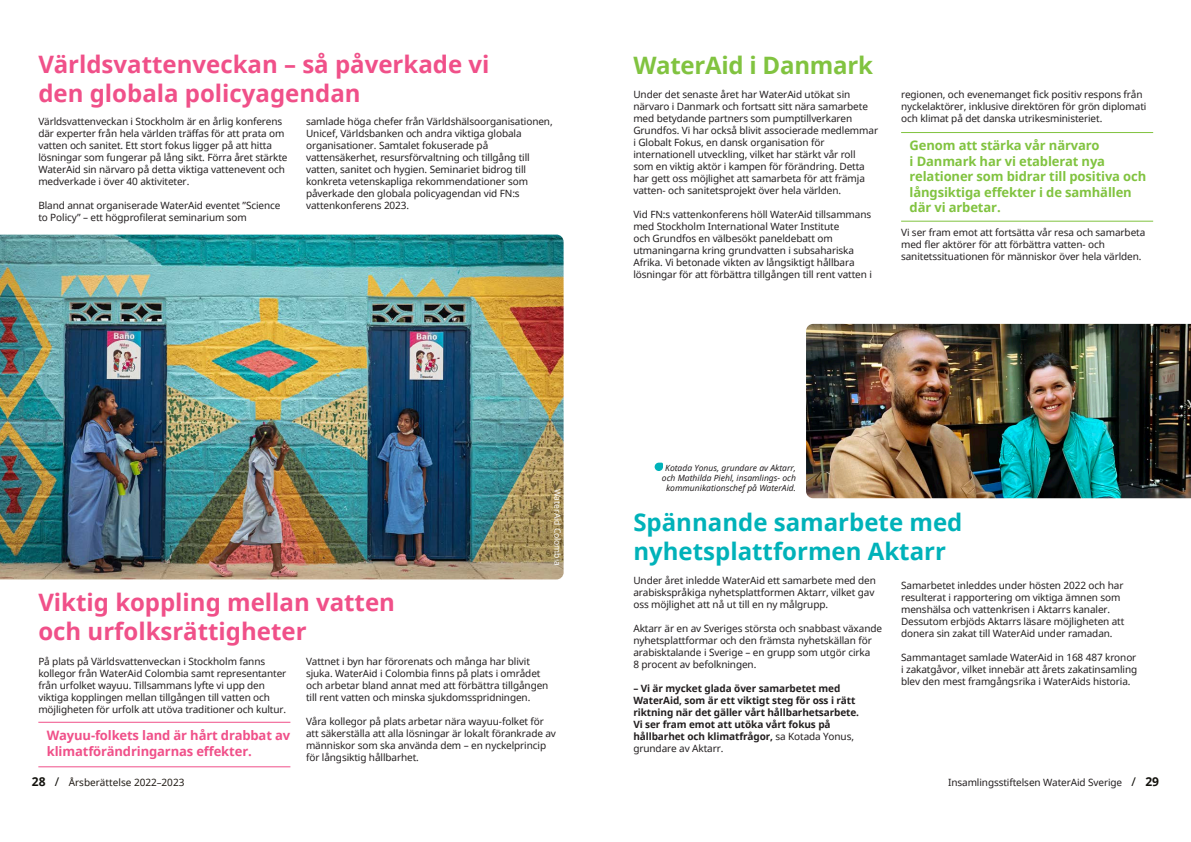
<style>
.page{position:relative;width:1191px;height:842px;background:#fff}
.page>*{position:absolute;margin:0;border:0;box-sizing:border-box;transform-origin:0 0}
.Bildtext_US{font:700 24px/28.8px "Noto Sans";color:#f05089}
.Bildtext_US-2{font:700 24px/28.8px "Noto Sans";color:#00b2b9}
.Bildtext_US-3{font:700 24px "Noto Sans";letter-spacing:-.01em;color:#81c340}
.Bildtext_US-4{font:700 13px/15.6px "Noto Sans";letter-spacing:-.01em;color:#81c340}
.Bildtext_US-5{font:700 13px/15.6px "Noto Sans";letter-spacing:-.01em;color:#f05089}
.Bildtext_US-6{font:10px/12px "Noto Sans";letter-spacing:-.01em;color:#231f20}
.Bildtext_US-7{font:700 10px/12px "Noto Sans";letter-spacing:-.01em;color:#231f20}
.t1{font:10px "Noto Sans";color:#201b15}
.Bildtext_US-8{font:italic 8.5px/10.2px "Noto Sans";color:#231f20;text-align:center}
.t2{font:8.5px "Noto Sans";color:#fff}
.s1{font-weight:400}
.s2{font-weight:700;font-size:12px;color:#12110c}
.s3{font-size:12px;color:#12110c}
.s4{font-size:9.5px;color:#231f20}
</style>
<div class="page">
<img style="left:806px;top:324px;width:385px;height:174px">
<svg style="left:654px;top:463px;width:9px;height:8px"></svg>
<hr style="left:901px;top:132px;width:252px;height:1px;background:#81c340">
<hr style="left:901px;top:221px;width:252px;height:1px;background:#81c340">
<img style="left:0;top:235px;width:563px;height:344px">
<hr style="left:38px;top:722px;width:252px;height:1px;background:#f05089">
<hr style="left:38px;top:766px;width:252px;height:1px;background:#f05089">
<p class="Bildtext_US" style="left:38px;top:49px;width:452px">Världsvattenveckan – så påverkade vi den globala policyagendan</p>
<p class="Bildtext_US-6" style="left:306px;top:115px;width:248px">samlade höga chefer från Världshälsoorganisationen, Unicef, Världsbanken och andra viktiga globala organisationer. Samtalet fokuserade på vattensäkerhet, resursförvaltning och tillgång till vatten, sanitet och hygien. Seminariet bidrog till konkreta vetenskapliga rekommendationer som påverkade den globala policyagendan vid FN:s vattenkonferens 2023.</p>
<p class="Bildtext_US-6" style="left:38px;top:115px;width:251px">Världsvattenveckan i Stockholm är en årlig konferens där experter från hela världen träffas för att prata om vatten och sanitet. Ett stort fokus ligger på att hitta lösningar som fungerar på lång sikt. Förra året stärkte WaterAid sin närvaro på detta viktiga vattenevent och medverkade i över 40 aktiviteter.</p>
<p class="Bildtext_US-6" style="left:38px;top:199px;width:244px">Bland annat organiserade WaterAid eventet ”Science to Policy” – ett högprofilerat seminarium som</p>
<p class="Bildtext_US-3" style="left:633px;top:48px;width:241px">WaterAid i Danmark</p>
<p class="Bildtext_US-6" style="left:633px;top:88px;width:246px">Under det senaste året har WaterAid utökat sin närvaro i Danmark och fortsatt sitt nära samarbete med betydande partners som pumptillverkaren Grundfos. Vi har också blivit associerade medlemmar i Globalt Fokus, en dansk organisation för internationell utveckling, vilket har stärkt vår roll som en viktig aktör i kampen för förändring. Detta har gett oss möjlighet att samarbeta för att främja vatten- och sanitetsprojekt över hela världen.</p>
<p class="Bildtext_US-6" style="left:633px;top:208px;width:240px">Vid FN:s vattenkonferens höll WaterAid tillsammans med Stockholm International Water Institute<br>och Grundfos en välbesökt paneldebatt om utmaningarna kring grundvatten i subsahariska Afrika. Vi betonade vikten av långsiktigt hållbara lösningar för att förbättra tillgången till rent vatten i</p>
<p class="Bildtext_US-6" style="left:901px;top:88px;width:247px">regionen, och evenemanget fick positiv respons från nyckelaktörer, inklusive direktören för grön diplomati och klimat på det danska utrikesministeriet.</p>
<p class="Bildtext_US-4" style="left:909px;top:137px;width:238px">Genom att stärka vår närvaro<br>i Danmark har vi etablerat nya relationer som bidrar till positiva och långsiktiga effekter i de samhällen där vi arbetar.</p>
<p class="Bildtext_US-6" style="left:901px;top:226px;width:246px">Vi ser fram emot att fortsätta vår resa och samarbeta med fler aktörer för att förbättra vatten- och sanitetssituationen för människor över hela världen.</p>
<p class="Bildtext_US" style="left:38px;top:588px;width:358px">Viktig koppling mellan vatten och urfolksrättigheter</p>
<p class="t2" style="left:563px;top:489px;width:79px;rotate:90deg">WaterAid Colombia</p>
<p class="Bildtext_US-6" style="left:38px;top:655px;width:249px">På plats på Världsvattenveckan i Stockholm fanns kollegor från WaterAid Colombia samt representanter från urfolket wayuu. Tillsammans lyfte vi upp den viktiga kopplingen mellan tillgången till vatten och möjligheten för urfolk att utöva traditioner och kultur.</p>
<p class="Bildtext_US-5" style="left:47px;top:727px;width:245px">Wayuu-folkets land är hårt drabbat av klimatförändringarnas effekter.</p>
<p class="Bildtext_US-6" style="left:306px;top:655px;width:244px">Vattnet i byn har förorenats och många har blivit sjuka. WaterAid i Colombia finns på plats i området och arbetar bland annat med att förbättra tillgången till rent vatten och minska sjukdomsspridningen.</p>
<p class="Bildtext_US-6" style="left:306px;top:715px;width:251px">Våra kollegor på plats arbetar nära wayuu-folket för att säkerställa att alla lösningar är lokalt förankrade av människor som ska använda dem – en nyckelprincip för långsiktig hållbarhet.</p>
<p class="Bildtext_US-8" style="left:662px;top:463px;width:135px">Kotada Yonus, grundare av Aktarr, och Mathilda Piehl, insamlings- och kommunikationschef på WaterAid.</p>
<p class="Bildtext_US-2" style="left:633px;top:508px;width:330px">Spännande samarbete med nyhetsplattformen Aktarr</p>
<p class="Bildtext_US-6" style="left:633px;top:574px;width:244px">Under året inledde WaterAid ett samarbete med den arabiskspråkiga nyhetsplattformen Aktarr, vilket gav oss möjlighet att nå ut till en ny målgrupp.</p>
<p class="Bildtext_US-6" style="left:633px;top:622px;width:250px">Aktarr är en av Sveriges största och snabbast växande nyhetsplattformar och den främsta nyhetskällan för arabisktalande i Sverige – en grupp som utgör cirka<br>8 procent av befolkningen.</p>
<p class="Bildtext_US-7" style="left:633px;top:682px;width:227px">– Vi är mycket glada över samarbetet med WaterAid, som är ett viktigt steg för oss i rätt riktning när det gäller vårt hållbarhetsarbete.<br>Vi ser fram emot att utöka vårt fokus på hållbarhet och klimatfrågor, <span class="s1">sa Kotada Yonus, grundare av Aktarr.</span></p>
<p class="Bildtext_US-6" style="left:901px;top:579px;width:225px">Samarbetet inleddes under hösten 2022 och har resulterat i rapportering om viktiga ämnen som menshälsa och vattenkrisen i Aktarrs kanaler.<br>Dessutom erbjöds Aktarrs läsare möjligheten att donera sin zakat till WaterAid under ramadan.</p>
<p class="Bildtext_US-6" style="left:901px;top:651px;width:238px;text-align:justify">Sammantaget samlade WaterAid in 168 487 kronor i zakatgåvor, vilket innebär att årets zakatinsamling blev den mest framgångsrika i WaterAids historia.</p>
<p class="t1" style="left:32px;top:775px;width:154px"><span class="s2">28</span> <span class="s3">/</span> Årsberättelse 2022<span class="s4">–</span>2023</p>
<p class="Bildtext_US-6" style="left:948px;top:776px;width:212px">Insamlingsstiftelsen WaterAid Sverige <span class="s3">/</span> <span class="s2">29</span></p>
</div>
